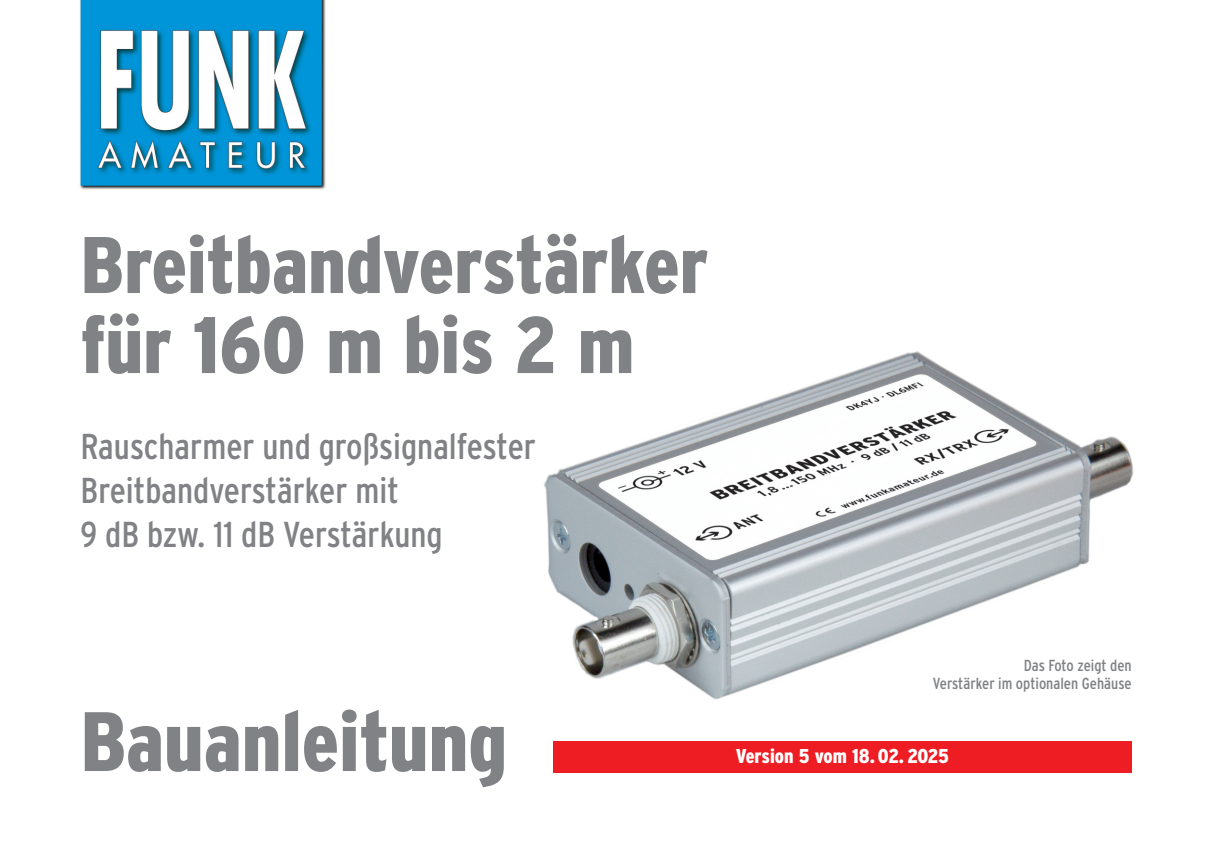
<style>
.page{position:relative;width:1214px;height:862px;background:#fff}
.page>*{position:absolute;margin:0;border:0;box-sizing:border-box;transform-origin:0 0}
.t1{font:900 condensed 84px "Interstate";color:#808285}
.t2{font:900 condensed 80px/80px "Interstate";color:#808285}
.t3{font:condensed 36px/44px "Interstate";color:#808285}
.t4{font:900 condensed 20px "Interstate";letter-spacing:-.015em;color:#fff}
.t5{font:condensed 16px/18px "Interstate";color:#808285;text-align:right}
</style>
<div class="page">
<img style="left:544px;top:351px;width:590px;height:397px">
<img style="left:80px;top:0;width:246px;height:190px">
<div style="left:553px;top:740px;width:578px;height:32px;background:#ee1d23"></div>
<h2 class="t2" style="left:80px;top:225px;width:629px">Breitbandverstärker für 160 m bis 2 m</h2>
<p class="t3" style="left:80px;top:425px;width:457px">Rauscharmer und großsignalfester<br>Breitbandverstärker mit<br>9 dB bzw. 11 dB Verstärkung</p>
<h1 class="t1" style="left:80px;top:693px;width:428px">Bauanleitung</h1>
<p class="t5" style="left:932px;top:657px;width:200px">Das Foto zeigt den<br>Verstärker im optionalen Gehäuse</p>
<p class="t4" style="left:735px;top:744px;width:214px">Version 5 vom 18. 02. 2025</p>
</div>
